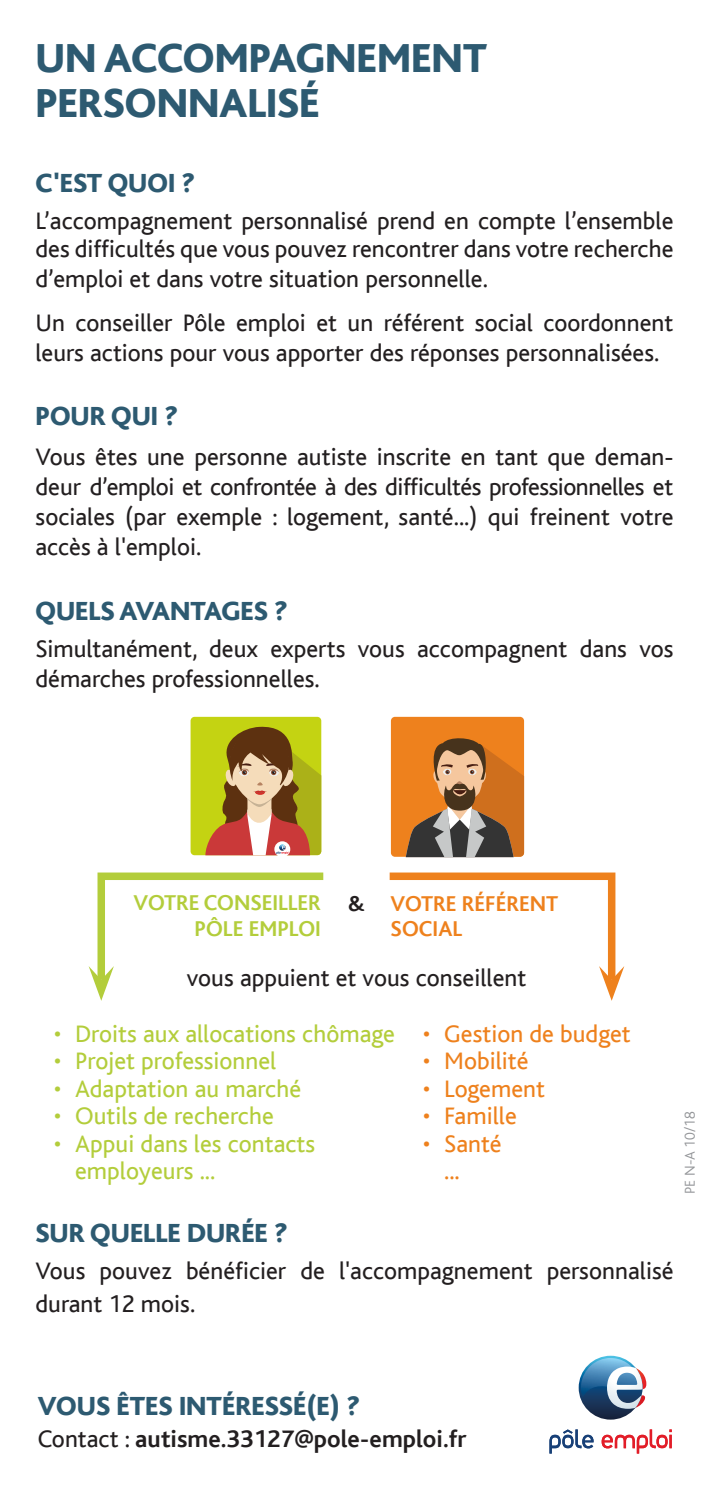
<style>
.page{position:relative;width:709px;height:1489px;background:#fff}
.page>*{position:absolute;margin:0;border:0;box-sizing:border-box;transform-origin:0 0}
.t1{font:800 42.5px/45px "Bliss";color:#2d5a71}
.t2{font:800 27.5px "Bliss";color:#2d5a71}
.t3{font:25px/30px "Bliss";color:#231f20}
.t4{font:25px "Bliss";color:#b3cd3b}
.t5{font:25px "Bliss";color:#ee811d}
.t6{font:700 25px "Bliss";color:#231f20}
.t7{font:700 22.5px "Bliss";color:#b3cd3b}
.t8{font:700 22.5px/25.2px "Bliss";color:#ee811d}
.t9{font:700 22.5px "Bliss";color:#231f20}
.t10{font:300 15px "Bliss";color:#949699}
.s1{font-weight:400}
</style>
<div class="page">
<svg style="left:578px;top:1355px;width:64px;height:64px"></svg>
<svg style="left:580px;top:1357px;width:66px;height:51px"></svg>
<svg style="left:549px;top:1429px;width:44px;height:24px"></svg>
<svg style="left:601px;top:1429px;width:70px;height:24px"></svg>
<svg style="left:89px;top:872px;width:235px;height:128px"></svg>
<svg style="left:389px;top:872px;width:235px;height:128px"></svg>
<div style="left:391px;top:716px;width:133px;height:140px;background:#ee811d;border-radius:4px"></div>
<svg style="left:406px;top:738px;width:118px;height:119px"></svg>
<div style="left:190px;top:716px;width:131px;height:139px;background:#c4d312;border-radius:4px"></div>
<svg style="left:205px;top:726px;width:116px;height:129px"></svg>
<p class="t1" style="left:35px;top:36px;width:453px">UN ACCOMPAGNEMENT<br>PERSONNALISÉ</p>
<p class="t2" style="left:35px;top:169px;width:161px">C'EST QUOI ?</p>
<p class="t3" style="left:35px;top:208px;width:639px;line-height:27.5px">L’accompagnement personnalisé prend en compte l’ensemble des difficultés que vous pouvez rencontrer dans votre recherche</p>
<p class="t3" style="left:35px;top:264px;width:454px">d’emploi et dans votre situation personnelle.</p>
<p class="t3" style="left:35px;top:308px;width:639px">Un conseiller Pôle emploi et un référent social coordonnent leurs actions pour vous apporter des réponses personnalisées.</p>
<p class="t2" style="left:35px;top:402px;width:144px">POUR QUI ?</p>
<p class="t3" style="left:35px;top:442px;width:639px;text-align:justify">Vous êtes une personne autiste inscrite en tant que deman&shy;deur d’emploi et confrontée à des difficultés professionnelles et sociales (par exemple : logement, santé...) qui freinent votre accès à l'emploi.</p>
<p class="t2" style="left:35px;top:596px;width:254px">QUELS AVANTAGES ?</p>
<p class="t3" style="left:35px;top:634px;width:639px">Simultanément, deux experts vous accompagnent dans vos démarches professionnelles.</p>
<p class="t7" style="left:134px;top:891px;width:189px">VOTRE CONSEILLER</p>
<p class="t7" style="left:194px;top:916px;width:128px">PÔLE EMPLOI</p>
<p class="t9" style="left:348px;top:892px;width:19px">&amp;</p>
<p class="t8" style="left:390px;top:891px;width:169px">VOTRE RÉFÉRENT<br>SOCIAL</p>
<p class="t3" style="left:187px;top:963px;width:341px">vous appuient et vous conseillent</p>
<p class="t4" style="left:54px;top:1020px;width:342px">• Droits aux allocations chômage</p>
<p class="t4" style="left:54px;top:1047px;width:224px">• Projet professionnel</p>
<p class="t4" style="left:54px;top:1075px;width:249px">• Adaptation au marché</p>
<p class="t4" style="left:54px;top:1102px;width:221px">• Outils de recherche</p>
<p class="t4" style="left:54px;top:1130px;width:263px">• Appui dans les contacts</p>
<p class="t4" style="left:75px;top:1157px;width:142px">employeurs ...</p>
<p class="t5" style="left:423px;top:1020px;width:209px">• Gestion de budget</p>
<p class="t5" style="left:423px;top:1047px;width:107px">• Mobilité</p>
<p class="t5" style="left:423px;top:1075px;width:124px">• Logement</p>
<p class="t5" style="left:423px;top:1102px;width:95px">• Famille</p>
<p class="t5" style="left:423px;top:1130px;width:80px">• Santé</p>
<p class="t5" style="left:444px;top:1157px;width:17px">...</p>
<p class="t2" style="left:35px;top:1218px;width:254px">SUR QUELLE DURÉE ?</p>
<p class="t3" style="left:35px;top:1255px;width:639px;line-height:32.5px">Vous pouvez bénéficier de l'accompagnement personnalisé durant 12 mois.</p>
<p class="t10" style="left:682px;top:1194px;width:84px;rotate:-90deg">PE N-A 10/18</p>
<p class="t2" style="left:38px;top:1391px;width:323px">VOUS ÊTES INTÉRESSÉ(E) ?</p>
<p class="t6" style="left:38px;top:1425px;width:430px"><span class="s1">Contact :</span> autisme.33127@pole-emploi.fr</p>
</div>
